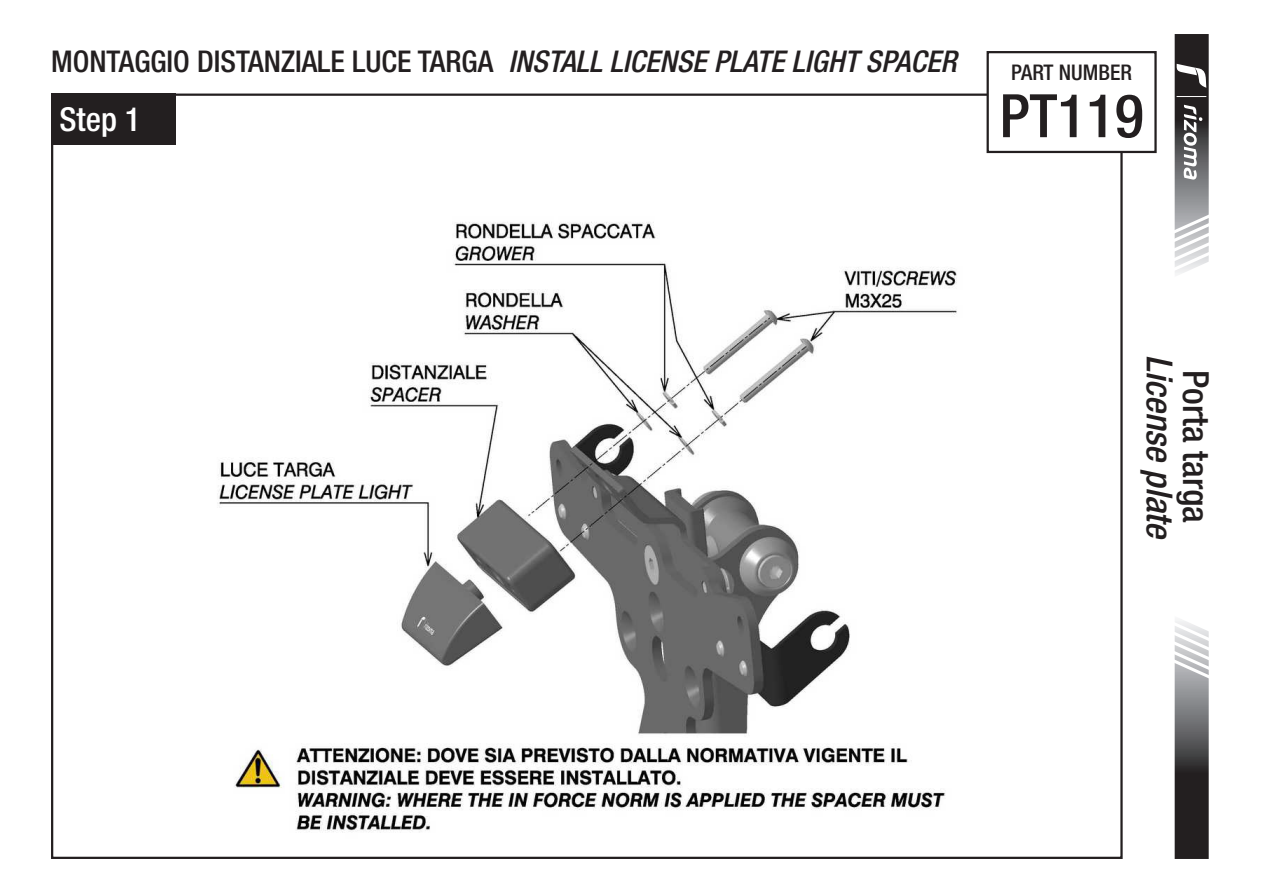
<style>
.page{position:relative;width:1263px;height:893px;background:#fff}
.page>*{position:absolute;margin:0;border:0;box-sizing:border-box;transform-origin:0 0}
.t1{font:500 condensed 60px "Helvetica Neue LT Std";color:#231f20}
.t2{font:italic 500 condensed 36px "Helvetica Neue LT Std";color:#231f20}
.t3{font:500 condensed 36px "Helvetica Neue LT Std";color:#231f20}
.t4{font:500 condensed 33px "Helvetica Neue LT Std";color:#fff}
.t5{font:italic 500 condensed 30px "Helvetica Neue LT Std";color:#231f20}
.t6{font:500 condensed 21.6px "Helvetica Neue LT Std";color:#231f20}
.s1{font-style:normal}
</style>
<div class="page">
<img style="left:175px;top:104px;width:938px;height:729px">
<div style="left:51px;top:94px;width:124px;height:51px;background:#231f20"></div>
<svg style="left:1174px;top:620px;width:35px;height:239px;background:#706f70"></svg>
<svg style="left:1174px;top:34px;width:35px;height:240px"></svg>
<div style="left:988px;top:52px;width:167px;height:100px;background:#fff"></div>
<div style="left:986px;top:51px;width:171px;height:102px;border:2px solid #231f20"></div>
<p class="t5" style="left:51px;top:44px;width:907px"><span class="s1">MONTAGGIO DISTANZIALE LUCE TARGA</span> INSTALL LICENSE PLATE LIGHT SPACER</p>
<p class="t4" style="left:60px;top:99px;width:83px">Step 1</p>
<p class="t6" style="left:1011px;top:59px;width:122px">PART NUMBER</p>
<h1 class="t1" style="left:999px;top:80px;width:146px">PT119</h1>
<p class="t2" style="left:1181px;top:355px;width:187px;rotate:90deg">License plate</p>
<p class="t3" style="left:1217px;top:370px;width:155px;rotate:90deg">Porta targa</p>
</div>
